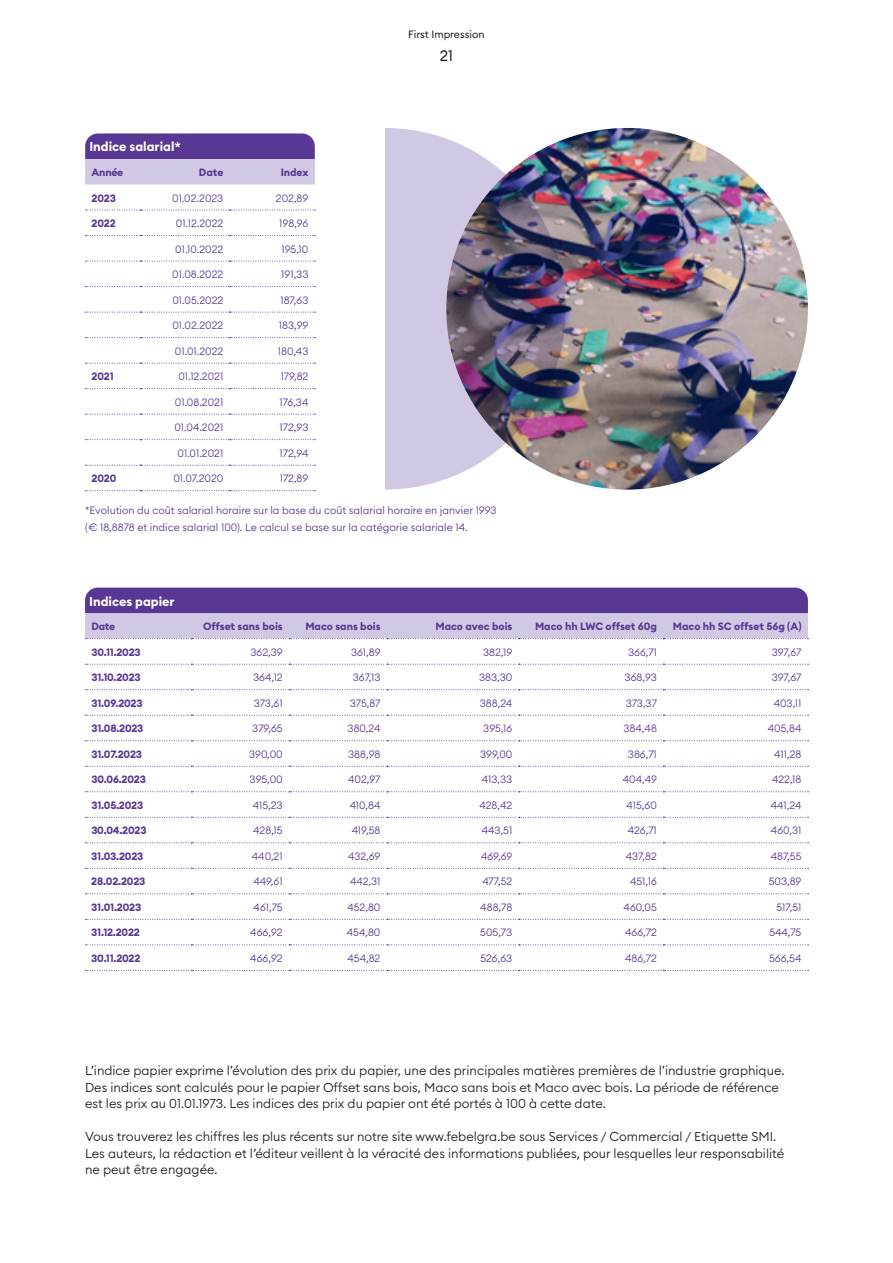
<style>
.page{position:relative;width:893px;height:1263px;background:#fff}
.page>*{position:absolute;margin:0;border:0;box-sizing:border-box;transform-origin:0 0}
.t1{font:15px "Euclid Circular B";color:#231f20}
.t2{font:300 12.75px/16.5px "Euclid Circular B";color:#231f20}
.t3{font:700 12.75px "Euclid Circular B";color:#fff}
.t4{font:300 10.5px/16.5px "Euclid Circular B";color:#593795}
.t5{font:700 10.5px "Euclid Circular B";letter-spacing:-.02em;color:#593795}
.t6{font:700 10.5px "Euclid Circular B";color:#593795}
.t7{font:10.5px "Euclid Circular B";color:#231f20}
</style>
<div class="page">
<img style="left:446px;top:128px;width:362px;height:362px;border-radius:181px">
<img style="left:385px;top:128px;width:181px;height:362px">
<svg style="left:86px;top:210px;width:229px;height:1px"></svg>
<svg style="left:86px;top:235px;width:229px;height:1px"></svg>
<svg style="left:86px;top:261px;width:229px;height:1px"></svg>
<svg style="left:86px;top:286px;width:229px;height:1px"></svg>
<svg style="left:86px;top:312px;width:229px;height:1px"></svg>
<svg style="left:86px;top:337px;width:229px;height:1px"></svg>
<svg style="left:86px;top:363px;width:229px;height:1px"></svg>
<svg style="left:86px;top:388px;width:229px;height:1px"></svg>
<svg style="left:86px;top:414px;width:229px;height:1px"></svg>
<svg style="left:86px;top:439px;width:229px;height:1px"></svg>
<svg style="left:86px;top:465px;width:229px;height:1px"></svg>
<svg style="left:86px;top:490px;width:229px;height:1px"></svg>
<svg style="left:85px;top:133px;width:230px;height:52px;background:#9883bd"></svg>
<svg style="left:85px;top:664px;width:723px;height:1px"></svg>
<svg style="left:85px;top:689px;width:723px;height:1px"></svg>
<svg style="left:85px;top:715px;width:723px;height:1px"></svg>
<svg style="left:85px;top:740px;width:723px;height:1px"></svg>
<svg style="left:85px;top:766px;width:723px;height:1px"></svg>
<svg style="left:85px;top:791px;width:723px;height:1px"></svg>
<svg style="left:85px;top:817px;width:723px;height:1px"></svg>
<svg style="left:85px;top:842px;width:723px;height:1px"></svg>
<svg style="left:85px;top:868px;width:723px;height:1px"></svg>
<svg style="left:85px;top:893px;width:723px;height:1px"></svg>
<svg style="left:85px;top:919px;width:723px;height:1px"></svg>
<svg style="left:85px;top:944px;width:723px;height:1px"></svg>
<svg style="left:85px;top:970px;width:723px;height:1px"></svg>
<svg style="left:85px;top:588px;width:723px;height:51px;background:#9681bc"></svg>
<p class="t3" style="left:89px;top:139px;width:93px">Indice salarial*</p>
<p class="t5" style="left:92px;top:165px;width:33px">Année</p>
<p class="t5" style="left:199px;top:165px;width:26px">Date</p>
<p class="t5" style="left:281px;top:165px;width:29px">Index</p>
<p class="t5" style="left:92px;top:191px;width:26px">2023</p>
<p class="t4" style="left:172px;top:189px;width:53px">01.02.2023</p>
<p class="t4" style="left:276px;top:189px;width:34px">202,89</p>
<p class="t5" style="left:92px;top:217px;width:26px">2022</p>
<p class="t4" style="left:176px;top:215px;width:49px">01.12.2022</p>
<p class="t4" style="left:279px;top:215px;width:31px">198,96</p>
<p class="t4" style="left:175px;top:240px;width:50px">01.10.2022</p>
<p class="t4" style="left:281px;top:240px;width:28px">195,10</p>
<p class="t4" style="left:172px;top:266px;width:53px">01.08.2022</p>
<p class="t4" style="left:281px;top:266px;width:29px">191,33</p>
<p class="t4" style="left:172px;top:291px;width:52px">01.05.2022</p>
<p class="t4" style="left:280px;top:291px;width:29px">187,63</p>
<p class="t4" style="left:172px;top:317px;width:52px">01.02.2022</p>
<p class="t4" style="left:279px;top:317px;width:31px">183,99</p>
<p class="t4" style="left:175px;top:342px;width:50px">01.01.2022</p>
<p class="t4" style="left:278px;top:342px;width:32px">180,43</p>
<p class="t5" style="left:92px;top:370px;width:24px">2021</p>
<p class="t4" style="left:178px;top:368px;width:47px">01.12.2021</p>
<p class="t4" style="left:281px;top:368px;width:29px">179,82</p>
<p class="t4" style="left:175px;top:393px;width:50px">01.08.2021</p>
<p class="t4" style="left:280px;top:393px;width:30px">176,34</p>
<p class="t4" style="left:174px;top:419px;width:51px">01.04.2021</p>
<p class="t4" style="left:280px;top:419px;width:30px">172,93</p>
<p class="t4" style="left:177px;top:445px;width:47px">01.01.2021</p>
<p class="t4" style="left:279px;top:445px;width:30px">172,94</p>
<p class="t5" style="left:92px;top:472px;width:26px">2020</p>
<p class="t4" style="left:173px;top:470px;width:52px">01.07.2020</p>
<p class="t4" style="left:280px;top:470px;width:30px">172,89</p>
<p class="t7" style="left:408px;top:28px;width:78px">First Impression</p>
<h1 class="t1" style="left:440px;top:46px;width:15px">21</h1>
<p class="t4" style="left:85px;top:502px;width:413px">*Evolution du coût salarial horaire sur la base du coût salarial horaire en janvier 1993 (€ 18,8878 et indice salarial 100). Le calcul se base sur la catégorie salariale 14.</p>
<p class="t3" style="left:89px;top:593px;width:87px">Indices papier</p>
<p class="t5" style="left:91px;top:620px;width:25px">Date</p>
<p class="t6" style="left:203px;top:620px;width:81px">Offset sans bois</p>
<p class="t6" style="left:305px;top:620px;width:77px">Maco sans bois</p>
<p class="t6" style="left:436px;top:620px;width:78px">Maco avec bois</p>
<p class="t6" style="left:535px;top:620px;width:123px">Maco hh LWC offset 60g</p>
<p class="t6" style="left:673px;top:620px;width:130px">Maco hh SC offset 56g (A)</p>
<p class="t5" style="left:91px;top:645px;width:51px">30.11.2023</p>
<p class="t4" style="left:251px;top:643px;width:34px">362,39</p>
<p class="t4" style="left:351px;top:643px;width:31px">361,89</p>
<p class="t4" style="left:483px;top:643px;width:31px">382,19</p>
<p class="t4" style="left:628px;top:643px;width:30px">366,71</p>
<p class="t4" style="left:772px;top:643px;width:31px">397,67</p>
<p class="t5" style="left:91px;top:671px;width:51px">31.10.2023</p>
<p class="t4" style="left:253px;top:669px;width:31px">364,12</p>
<p class="t4" style="left:353px;top:669px;width:29px">367,13</p>
<p class="t4" style="left:479px;top:669px;width:35px">383,30</p>
<p class="t4" style="left:625px;top:669px;width:34px">368,93</p>
<p class="t4" style="left:772px;top:669px;width:31px">397,67</p>
<p class="t5" style="left:91px;top:696px;width:53px">31.09.2023</p>
<p class="t4" style="left:254px;top:694px;width:31px">373,61</p>
<p class="t4" style="left:350px;top:694px;width:32px">375,87</p>
<p class="t4" style="left:480px;top:694px;width:34px">388,24</p>
<p class="t4" style="left:626px;top:694px;width:33px">373,37</p>
<p class="t4" style="left:774px;top:694px;width:29px">403,11</p>
<p class="t5" style="left:91px;top:722px;width:54px">31.08.2023</p>
<p class="t4" style="left:252px;top:720px;width:32px">379,65</p>
<p class="t4" style="left:348px;top:720px;width:34px">380,24</p>
<p class="t4" style="left:483px;top:720px;width:31px">395,16</p>
<p class="t4" style="left:624px;top:720px;width:35px">384,48</p>
<p class="t4" style="left:768px;top:720px;width:35px">405,84</p>
<p class="t5" style="left:91px;top:747px;width:52px">31.07.2023</p>
<p class="t4" style="left:249px;top:746px;width:35px">390,00</p>
<p class="t4" style="left:348px;top:746px;width:34px">388,98</p>
<p class="t4" style="left:480px;top:746px;width:34px">399,00</p>
<p class="t4" style="left:628px;top:746px;width:30px">386,71</p>
<p class="t4" style="left:774px;top:746px;width:29px">411,28</p>
<p class="t5" style="left:91px;top:773px;width:56px">30.06.2023</p>
<p class="t4" style="left:250px;top:771px;width:35px">395,00</p>
<p class="t4" style="left:348px;top:771px;width:34px">402,97</p>
<p class="t4" style="left:482px;top:771px;width:32px">413,33</p>
<p class="t4" style="left:623px;top:771px;width:36px">404,49</p>
<p class="t4" style="left:772px;top:771px;width:31px">422,18</p>
<p class="t5" style="left:91px;top:798px;width:53px">31.05.2023</p>
<p class="t4" style="left:253px;top:797px;width:31px">415,23</p>
<p class="t4" style="left:350px;top:797px;width:32px">410,84</p>
<p class="t4" style="left:479px;top:797px;width:34px">428,42</p>
<p class="t4" style="left:627px;top:797px;width:32px">415,60</p>
<p class="t4" style="left:771px;top:797px;width:32px">441,24</p>
<p class="t5" style="left:91px;top:824px;width:57px">30.04.2023</p>
<p class="t4" style="left:253px;top:822px;width:31px">428,15</p>
<p class="t4" style="left:352px;top:822px;width:30px">419,58</p>
<p class="t4" style="left:482px;top:822px;width:32px">443,51</p>
<p class="t4" style="left:628px;top:822px;width:30px">426,71</p>
<p class="t4" style="left:771px;top:822px;width:32px">460,31</p>
<p class="t5" style="left:91px;top:849px;width:54px">31.03.2023</p>
<p class="t4" style="left:252px;top:848px;width:32px">440,21</p>
<p class="t4" style="left:348px;top:848px;width:34px">432,69</p>
<p class="t4" style="left:481px;top:848px;width:33px">469,69</p>
<p class="t4" style="left:626px;top:848px;width:33px">437,82</p>
<p class="t4" style="left:771px;top:848px;width:32px">487,55</p>
<p class="t5" style="left:91px;top:875px;width:56px">28.02.2023</p>
<p class="t4" style="left:253px;top:873px;width:31px">449,61</p>
<p class="t4" style="left:350px;top:873px;width:32px">442,31</p>
<p class="t4" style="left:482px;top:873px;width:31px">477,52</p>
<p class="t4" style="left:630px;top:873px;width:28px">451,16</p>
<p class="t4" style="left:769px;top:873px;width:34px">503,89</p>
<p class="t5" style="left:91px;top:900px;width:51px">31.01.2023</p>
<p class="t4" style="left:254px;top:899px;width:31px">461,75</p>
<p class="t4" style="left:347px;top:899px;width:35px">452,80</p>
<p class="t4" style="left:480px;top:899px;width:33px">488,78</p>
<p class="t4" style="left:624px;top:899px;width:35px">460,05</p>
<p class="t4" style="left:776px;top:899px;width:26px">517,51</p>
<p class="t5" style="left:91px;top:926px;width:50px">31.12.2022</p>
<p class="t4" style="left:250px;top:924px;width:34px">466,92</p>
<p class="t4" style="left:347px;top:924px;width:35px">454,80</p>
<p class="t4" style="left:480px;top:924px;width:33px">505,73</p>
<p class="t4" style="left:625px;top:924px;width:33px">466,72</p>
<p class="t4" style="left:769px;top:924px;width:34px">544,75</p>
<p class="t5" style="left:91px;top:951px;width:51px">30.11.2022</p>
<p class="t4" style="left:250px;top:950px;width:34px">466,92</p>
<p class="t4" style="left:347px;top:950px;width:34px">454,82</p>
<p class="t4" style="left:480px;top:950px;width:33px">526,63</p>
<p class="t4" style="left:625px;top:950px;width:33px">486,72</p>
<p class="t4" style="left:769px;top:950px;width:34px">566,54</p>
<p class="t2" style="left:85px;top:1062px;width:701px">L’indice papier exprime l’évolution des prix du papier, une des principales matières premières de l’industrie graphique.<br>Des indices sont calculés pour le papier Offset sans bois, Maco sans bois et Maco avec bois. La période de référence est les prix au 01.01.1973. Les indices des prix du papier ont été portés à 100 à cette date.</p>
<p class="t2" style="left:85px;top:1128px;width:701px">Vous trouverez les chiffres les plus récents sur notre site www.febelgra.be sous Services / Commercial / Etiquette SMI.<br>Les auteurs, la rédaction et l’éditeur veillent à la véracité des informations publiées, pour lesquelles leur responsabilité ne peut être engagée.</p>
</div>
